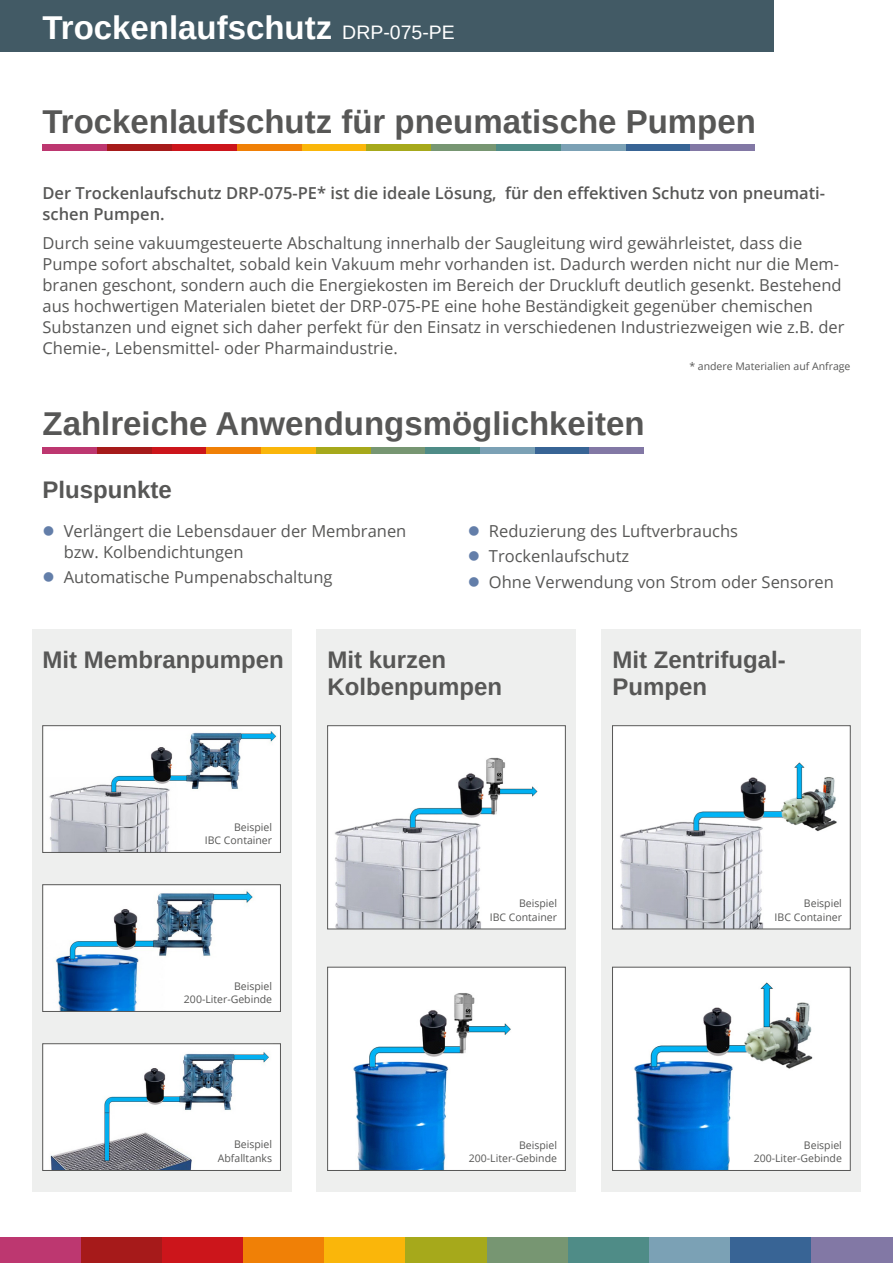
<style>
.page{position:relative;width:893px;height:1263px;background:#fff}
.page>*{position:absolute;margin:0;border:0;box-sizing:border-box;transform-origin:0 0}
.t1{font:700 33px "Arimo";color:#575756}
.t2{font:700 33px "Arimo";color:#fff}
.t3{font:700 24px/27px "Arimo";color:#575756}
.t4{font:16.5px/21px "Open Sans";color:#575756}
.t5{font:600 16.5px/21px "Open Sans";color:#575756}
.t6{font:10.5px/13.5px "Open Sans";color:#575756;text-align:right}
.s1{font-weight:400;font-size:19.5px}
</style>
<div class="page">
<div style="left:32px;top:629px;width:259px;height:563px;background:#eeefee"></div>
<div style="left:317px;top:629px;width:259px;height:563px;background:#eeefee"></div>
<div style="left:602px;top:629px;width:259px;height:563px;background:#eeefee"></div>
<div style="left:0;top:1237px;width:81px;height:26px;background:#bd3770"></div>
<div style="left:81px;top:1237px;width:81px;height:26px;background:#a61a1a"></div>
<div style="left:162px;top:1237px;width:82px;height:26px;background:#cc151b"></div>
<div style="left:244px;top:1237px;width:81px;height:26px;background:#f08006"></div>
<div style="left:325px;top:1237px;width:81px;height:26px;background:#fab60a"></div>
<div style="left:406px;top:1237px;width:81px;height:26px;background:#a6a91b"></div>
<div style="left:487px;top:1237px;width:81px;height:26px;background:#779672"></div>
<div style="left:568px;top:1237px;width:81px;height:26px;background:#4f8c87"></div>
<div style="left:649px;top:1237px;width:82px;height:26px;background:#7ba1b5"></div>
<div style="left:731px;top:1237px;width:81px;height:26px;background:#386495"></div>
<div style="left:812px;top:1237px;width:81px;height:26px;background:#8278a5"></div>
<div style="left:0;top:0;width:774px;height:51px;background:#425a65"></div>
<div style="left:43px;top:144px;width:64px;height:7px;background:#bd3770"></div>
<div style="left:107px;top:144px;width:65px;height:7px;background:#a61a1a"></div>
<div style="left:172px;top:144px;width:65px;height:7px;background:#cc151b"></div>
<div style="left:237px;top:144px;width:65px;height:7px;background:#f08006"></div>
<div style="left:302px;top:144px;width:64px;height:7px;background:#fab60a"></div>
<div style="left:366px;top:144px;width:65px;height:7px;background:#a6a91b"></div>
<div style="left:431px;top:144px;width:65px;height:7px;background:#779672"></div>
<div style="left:496px;top:144px;width:65px;height:7px;background:#4f8c87"></div>
<div style="left:561px;top:144px;width:65px;height:7px;background:#7ba1b5"></div>
<div style="left:626px;top:144px;width:64px;height:7px;background:#386495"></div>
<div style="left:690px;top:144px;width:65px;height:7px;background:#8278a5"></div>
<div style="left:43px;top:447px;width:54px;height:6px;background:#bd3770"></div>
<div style="left:97px;top:447px;width:55px;height:6px;background:#a61a1a"></div>
<div style="left:152px;top:447px;width:55px;height:6px;background:#cc151b"></div>
<div style="left:207px;top:447px;width:54px;height:6px;background:#f08006"></div>
<div style="left:261px;top:447px;width:55px;height:6px;background:#fab60a"></div>
<div style="left:316px;top:447px;width:55px;height:6px;background:#a6a91b"></div>
<div style="left:371px;top:447px;width:54px;height:6px;background:#779672"></div>
<div style="left:425px;top:447px;width:55px;height:6px;background:#4f8c87"></div>
<div style="left:480px;top:447px;width:55px;height:6px;background:#7ba1b5"></div>
<div style="left:535px;top:447px;width:54px;height:6px;background:#386495"></div>
<div style="left:589px;top:447px;width:55px;height:6px;background:#8278a5"></div>
<img style="left:45px;top:729px;width:233px;height:122px">
<div style="left:43px;top:725px;width:238px;height:128px;border:1px solid #575756"></div>
<div style="left:612px;top:726px;width:238px;height:203px;background:#fff"></div>
<img style="left:620px;top:762px;width:217px;height:165px">
<div style="left:612px;top:725px;width:238px;height:204px;border:1px solid #575756"></div>
<div style="left:43px;top:885px;width:237px;height:126px;background:#fff"></div>
<img style="left:55px;top:890px;width:198px;height:120px">
<div style="left:43px;top:884px;width:238px;height:128px;border:1px solid #575756"></div>
<img style="left:329px;top:728px;width:235px;height:199px">
<div style="left:327px;top:725px;width:239px;height:204px;border:1px solid #575756"></div>
<img style="left:329px;top:969px;width:235px;height:200px">
<div style="left:327px;top:967px;width:239px;height:204px;border:1px solid #575756"></div>
<img style="left:614px;top:969px;width:234px;height:200px">
<div style="left:612px;top:967px;width:238px;height:204px;border:1px solid #575756"></div>
<div style="left:43px;top:1044px;width:237px;height:126px;background:#fff"></div>
<img style="left:50px;top:1051px;width:219px;height:118px">
<div style="left:43px;top:1043px;width:238px;height:128px;border:1px solid #575756"></div>
<h1 class="t2" style="left:43px;top:5px;width:414px">Trockenlaufschutz <span class="s1">DRP-075-PE</span></h1>
<h1 class="t1" style="left:43px;top:99px;width:715px">Trockenlaufschutz für pneumatische Pumpen</h1>
<p class="t5" style="left:43px;top:182px;width:784px">Der Trockenlaufschutz DRP-075-PE* ist die ideale Lösung, für den effektiven Schutz von pneumati&shy;schen Pumpen.</p>
<p class="t4" style="left:43px;top:232px;width:803px">Durch seine vakuumgesteuerte Abschaltung innerhalb der Saugleitung wird gewährleistet, dass die Pumpe sofort abschaltet, sobald kein Vakuum mehr vorhanden ist. Dadurch werden nicht nur die Mem&shy;branen geschont, sondern auch die Energiekosten im Bereich der Druckluft deutlich gesenkt. Bestehend aus hochwertigen Materialen bietet der DRP-075-PE eine hohe Beständigkeit gegenüber chemischen Substanzen und eignet sich daher perfekt für den Einsatz in verschiedenen Industriezweigen wie z.B. der Chemie-, Lebensmittel- oder Pharmaindustrie.</p>
<h1 class="t1" style="left:43px;top:401px;width:604px">Zahlreiche Anwendungsmöglichkeiten</h1>
<h2 class="t3" style="left:43px;top:476px;width:131px">Pluspunkte</h2>
<p class="t6" style="left:689px;top:359px;width:163px">* andere Materialien auf Anfrage</p>
<p class="t4" style="left:64px;top:520px;width:344px">Verlängert die Lebensdauer der Membranen bzw. Kolbendichtungen</p>
<p class="t4" style="left:64px;top:566px;width:270px">Automatische Pumpenabschaltung</p>
<p class="t4" style="left:489px;top:518px;width:347px;line-height:25.2px">Reduzierung des Luftverbrauchs<br>Trockenlaufschutz<br>Ohne Verwendung von Strom oder Sensoren</p>
<h2 class="t3" style="left:43px;top:647px;width:243px">Mit Membranpumpen</h2>
<h2 class="t3" style="left:327px;top:647px;width:176px">Mit kurzen<br>Kolbenpumpen</h2>
<p class="t6" style="left:205px;top:820px;width:69px">Beispiel<br>IBC Container</p>
<p class="t6" style="left:184px;top:979px;width:90px">Beispiel<br>200-Liter-Gebinde</p>
<p class="t6" style="left:490px;top:896px;width:69px">Beispiel<br>IBC Container</p>
<h2 class="t3" style="left:612px;top:647px;width:175px">Mit Zentrifugal-<br>Pumpen</h2>
<p class="t6" style="left:775px;top:896px;width:69px">Beispiel<br>IBC Container</p>
<p class="t6" style="left:218px;top:1137px;width:56px">Beispiel<br>Abfalltanks</p>
<p class="t6" style="left:469px;top:1138px;width:90px">Beispiel<br>200-Liter-Gebinde</p>
<p class="t6" style="left:754px;top:1138px;width:90px">Beispiel<br>200-Liter-Gebinde</p>
</div>
